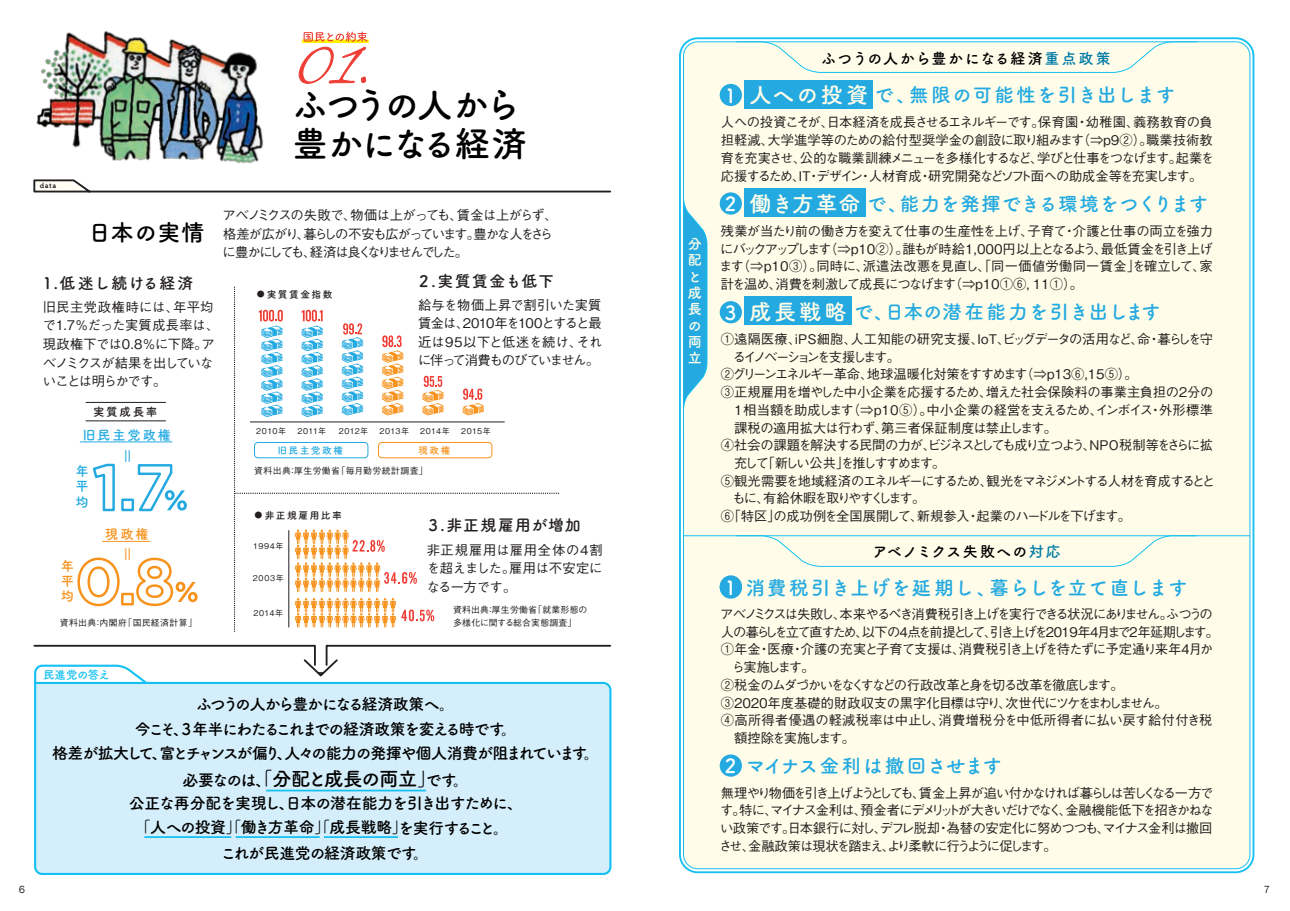
<style>
.page{position:relative;width:1290px;height:911px;background:#fff}
.page>*{position:absolute;margin:0;border:0;box-sizing:border-box;transform-origin:0 0}
.t1{font:35.38px/39px "Tsuku A Rd Gothic Std B";letter-spacing:-.085em;color:#000}
.t2{font:23px "Tsuku A Rd Gothic Std B";letter-spacing:.015em;color:#000}
.t3{font:19.5px "Tsuku A Rd Gothic Std B";letter-spacing:.02em;color:#24aae1}
.t4{font:19.5px "Tsuku A Rd Gothic Std B";color:#24aae1}
.t5{font:19.5px "Tsuku A Rd Gothic Std B";letter-spacing:.045em;color:#24aae1}
.t6{font:19.5px "Tsuku A Rd Gothic Std B";letter-spacing:.04em;color:#24aae1}
.t7{font:19.5px "Tsuku A Rd Gothic Std B";letter-spacing:-.075em;color:#000}
.t8{font:19.5px "Tsuku A Rd Gothic Std B";color:#fff}
.t9{font:18.25px "Tsuku A Rd Gothic Std B";color:#f7931d}
.t10{font:18.25px "Tsuku A Rd Gothic Std B";color:#24aae1}
.t11{font:16px/24.8px "Tsuku A Rd Gothic Std B";letter-spacing:-.115em;color:#000;text-align:center}
.t12{font:16px/23.9px "Tsuku A Rd Gothic Std B";letter-spacing:-.055em;color:#000;text-align:center}
.t13{font:16px "Tsuku A Rd Gothic Std B";letter-spacing:.07em;color:#231f20}
.t14{font:16px "Tsuku A Rd Gothic Std B";letter-spacing:-.035em;color:#000}
.t15{font:15px "Tsuku A Rd Gothic Std B";letter-spacing:.07em;color:#000}
.t16{font:14.12px/16.2px "Tsuku A Rd Gothic Std B";color:#fffde9}
.t17{font:500 13.25px/17.8px "Gothic BBB Pro";letter-spacing:-.08em;color:#231f20;text-align:justify}
.t18{font:500 13.25px/17.8px "Gothic BBB Pro";letter-spacing:-.105em;color:#231f20}
.t19{font:500 13.25px/18.6px "Gothic BBB Pro";letter-spacing:-.115em;color:#231f20}
.t20{font:500 13.25px/18.6px "Gothic BBB Pro";letter-spacing:-.03em;color:#231f20}
.t21{font:13.25px/15.2px "Tsuku A Rd Gothic Std B";letter-spacing:.135em;color:#24aae1;text-align:justify}
.t22{font:13.25px/15.2px "Tsuku A Rd Gothic Std B";color:#f7931d;text-align:justify}
.t23{font:11.5px "Tsuku A Rd Gothic Std B";letter-spacing:-.05em;color:#15c0f2}
.t24{font:11.5px "Tsuku A Rd Gothic Std B";letter-spacing:.14em;color:#231f20}
.t25{font:10.62px "Franklin Gothic";color:#231f20}
.t26{font:9.75px "Tsuku A Rd Gothic Std B";letter-spacing:.15em;color:#231f20}
.t27{font:9.75px "Tsuku A Rd Gothic Std B";letter-spacing:.15em;color:#24aae1}
.t28{font:9.75px "Tsuku A Rd Gothic Std B";color:#f7931d}
.t29{font:500 8.88px "Gothic BBB Pro";letter-spacing:.025em;color:#231f20}
.t30{font:500 8.88px "Gothic BBB Pro";letter-spacing:.05em;color:#231f20}
.t31{font:500 8.88px "Gothic BBB Pro";letter-spacing:.045em;color:#231f20}
.t32{font:500 8px "Gothic BBB Pro";letter-spacing:.08em;color:#231f20}
.t33{font:7.12px "Tsuku A Rd Gothic Std B";color:#000}
.s1{color:#007cb6}
.s2{font-size:22.12px;color:#fffde9}
.s3{font-size:8px}
.s4{color:#fff}
.s5{font-size:16px}
</style>
<div class="page">
<div style="left:683px;top:42px;width:567px;height:826px;background:#fffde9;border-radius:14px"></div>
<svg style="left:736px;top:41px;width:462px;height:32px"></svg>
<div style="left:720px;top:754px;width:22px;height:22px;background:#24aae1;border-radius:50%"></div>
<svg style="left:33px;top:187px;width:579px;height:6px"></svg>
<hr style="left:86px;top:420px;width:80px;height:1px;background:#231f20">
<hr style="left:86px;top:402px;width:80px;height:1px;background:#231f20">
<hr style="left:102px;top:541px;width:48px;height:1px;background:#f7931d">
<hr style="left:80px;top:442px;width:92px;height:1px;background:#24aae1">
<hr style="left:683px;top:535px;width:567px;height:1px;background:#15c0f2">
<svg style="left:736px;top:535px;width:462px;height:32px"></svg>
<div style="left:34px;top:686px;width:578px;height:189px;background:#d4effb"></div>
<svg style="left:33px;top:644px;width:579px;height:42px"></svg>
<hr style="left:266px;top:789px;width:160px;height:2px;background:#15c0f2">
<div style="left:720px;top:84px;width:22px;height:22px;background:#24aae1;border-radius:50%"></div>
<div style="left:720px;top:192px;width:22px;height:23px;background:#24aae1;border-radius:50%"></div>
<div style="left:720px;top:301px;width:22px;height:22px;background:#24aae1;border-radius:50%"></div>
<hr style="left:144px;top:836px;width:87px;height:2px;background:#15c0f2">
<hr style="left:236px;top:836px;width:84px;height:2px;background:#15c0f2">
<hr style="left:324px;top:836px;width:74px;height:2px;background:#15c0f2">
<div style="left:744px;top:80px;width:128px;height:29px;background:#24aae1"></div>
<div style="left:744px;top:189px;width:121px;height:28px;background:#24aae1"></div>
<div style="left:744px;top:297px;width:108px;height:28px;background:#24aae1"></div>
<svg style="left:720px;top:575px;width:22px;height:22px"></svg>
<div style="left:720px;top:576px;width:22px;height:22px;background:#24aae1;border-radius:50%"></div>
<svg style="left:683px;top:179px;width:25px;height:249px"></svg>
<hr style="left:302px;top:40px;width:67px;height:3px;background:#fff101">
<svg style="left:304px;top:32px;width:63px;height:52px"></svg>
<img style="left:33px;top:31px;width:271px;height:156px">
<svg style="left:77px;top:557px;width:43px;height:50px"></svg>
<div style="left:121px;top:593px;width:13px;height:12px;border:2px solid #f7931d"></div>
<svg style="left:136px;top:557px;width:62px;height:50px"></svg>
<svg style="left:92px;top:463px;width:23px;height:49px"></svg>
<div style="left:121px;top:498px;width:13px;height:13px;border:2px solid #24aae1"></div>
<svg style="left:137px;top:464px;width:50px;height:48px"></svg>
<svg style="left:234px;top:287px;width:325px;height:345px"></svg>
<p class="t33" style="left:40px;top:180px;width:18px">data</p>
<h1 class="t1" style="left:293px;top:83px;width:236px">ふつうの人から豊かになる経済</h1>
<h3 class="t8" style="left:725px;top:80px;width:13px">1</h3>
<p class="t15" style="left:822px;top:47px;width:290px">ふつうの人から豊かになる経済<span class="s1">重点政策</span></p>
<h3 class="t6" style="left:749px;top:80px;width:427px"><span class="s2">人への投資</span>で、無限の可能性を引き出します</h3>
<p class="t17" style="left:721px;top:112px;width:495px">人への投資こそが、日本経済を成長させるエネルギーです。保育園・幼稚園、義務教育の負担軽減、大学進学等のための給付型奨学金の創設に取り組みます（⇒p９②）。職業技術教育を充実させ、公的な職業訓練メニューを多様化するなど、学びと仕事をつなげます。起業を応援するため、ＩＴ・デザイン・人材育成・研究開発などソフト面への助成金等を充実します。</p>
<h3 class="t4" style="left:749px;top:188px;width:460px"><span class="s2">働き方革命</span>で、能力を発揮できる環境をつくります</h3>
<h3 class="t8" style="left:725px;top:189px;width:13px">2</h3>
<p class="t19" style="left:222px;top:204px;width:337px">アベノミクスの失敗で、物価は上がっても、賃金は上がらず、格差が広がり、暮らしの不安も広がっています。豊かな人をさらに豊かにしても、経済は良くなりませんでした。</p>
<p class="t13" style="left:419px;top:268px;width:136px">2.実質賃金も低下</p>
<p class="t17" style="left:418px;top:294px;width:186px;line-height:18.6px">給与を物価上昇で割引いた実質賃金は、2010年を100とすると最近は95以下と低迷を続け、それに伴って消費ものびていません。</p>
<h2 class="t2" style="left:88px;top:214px;width:118px">日本の実情</h2>
<p class="t17" style="left:719px;top:220px;width:495px">残業が当たり前の働き方を変えて仕事の生産性を上げ、子育て・介護と仕事の両立を強力にバックアップします（⇒p１０②）。誰もが時給１,０００円以上となるよう、最低賃金を引き上げます（⇒p１０③）。同時に、派遣法改悪を見直し、「同一価値労働同一賃金」を確立して、家計を温め、消費を刺激して成長につなげます（⇒p１０①⑥，１１①）。</p>
<p class="t16" style="left:688px;top:235px;width:15px">分配と成長の両立</p>
<p class="t13" style="left:43px;top:270px;width:152px">1.低迷し続ける経済</p>
<p class="t26" style="left:257px;top:286px;width:77px"><span class="s3">●</span>実質賃金指数</p>
<p class="t20" style="left:43px;top:296px;width:178px">旧民主党政権時には、年平均で1.7％だった実質成長率は、現政権下では0.8％に下降。アベノミクスが結果を出していないことは明らかです。</p>
<h3 class="t3" style="left:749px;top:296px;width:413px"><span class="s2">成長戦略</span>で、日本の潜在能力を引き出します</h3>
<h3 class="t8" style="left:725px;top:297px;width:13px">3</h3>
<p class="t18" style="left:721px;top:328px;width:496px">①遠隔医療、ⅰＰＳ細胞、人工知能の研究支援、IoT、ビッグデータの活用など、命・暮らしを守　るイノベーションを支援します。<br>②グリーンエネルギー革命、地球温暖化対策をすすめます（⇒p13⑥,15⑤）。<br>③正規雇用を増やした中小企業を応援するため、増えた社会保険料の事業主負担の２分の　１相当額を助成します（⇒p１０⑤）。中小企業の経営を支えるため、インボイス・外形標準　課税の適用拡大は行わず、第三者保証制度は禁止します。<br>④社会の課題を解決する民間の力が、ビジネスとしても成り立つよう、ＮＰＯ税制等をさらに拡　充して「新しい公共」を推しすすめます。<br>⑤観光需要を地域経済のエネルギーにするため、観光をマネジメントする人材を育成するとと　もに、有給休暇を取りやすくします。<br>⑥「特区」の成功例を全国展開して、新規参入・起業のハードルを下げます。</p>
<p class="t24" style="left:93px;top:402px;width:66px">実質成長率</p>
<p class="t32" style="left:256px;top:425px;width:31px">2010年</p>
<p class="t32" style="left:297px;top:425px;width:30px">2011年</p>
<p class="t32" style="left:339px;top:425px;width:31px">2012年</p>
<p class="t32" style="left:379px;top:425px;width:31px">2013年</p>
<p class="t32" style="left:420px;top:425px;width:31px">2014年</p>
<p class="t32" style="left:461px;top:425px;width:31px">2015年</p>
<p class="t27" style="left:278px;top:442px;width:67px">旧民主党政権</p>
<p class="t30" style="left:254px;top:463px;width:175px">資料出典：厚生労働省「毎月勤労統計調査」</p>
<p class="t21" style="left:83px;top:426px;width:90px">旧民主党政権</p>
<p class="t21" style="left:76px;top:463px;width:14px">年平均</p>
<p class="t28" style="left:418px;top:442px;width:34px">現政権</p>
<h3 class="t10" style="left:118px;top:441px;width:13px">＝</h3>
<p class="t26" style="left:255px;top:507px;width:89px"><span class="s3">●</span> 非正規雇用比率</p>
<p class="t13" style="left:428px;top:512px;width:154px">3.非正規雇用が増加</p>
<p class="t17" style="left:427px;top:538px;width:177px;line-height:18.6px">非正規雇用は雇用全体の4割を超えました。雇用は不安定になる一方です。</p>
<p class="t22" style="left:105px;top:525px;width:46px">現政権</p>
<h3 class="t9" style="left:118px;top:540px;width:13px">＝</h3>
<p class="t32" style="left:253px;top:539px;width:32px">1994年</p>
<p class="t15" style="left:872px;top:540px;width:190px">アベノミクス失敗への<span class="s1">対応</span></p>
<p class="t22" style="left:61px;top:557px;width:14px">年平均</p>
<p class="t32" style="left:253px;top:572px;width:32px">2003年</p>
<h3 class="t5" style="left:725px;top:572px;width:464px"><span class="s4">1</span> 消費税引き上げを延期し、暮らしを立て直します</h3>
<p class="t17" style="left:720px;top:603px;width:500px;text-align:left">アベノミクスは失敗し、本来やるべき消費税引き上げを実行できる状況にありません。ふつうの人の暮らしを立て直すため、以下の4点を前提として、引き上げを2019年4月まで２年延期します。①年金・医療・介護の充実と子育て支援は、消費税引き上げを待たずに予定通り来年４月か　ら実施します。<br>②税金のムダづかいをなくすなどの行政改革と身を切る改革を徹底します。<br>③２０２０年度基礎的財政収支の黒字化目標は守り、次世代にツケをまわしません。<br>④高所得者優遇の軽減税率は中止し、消費増税分を中低所得者に払い戻す給付付き税　額控除を実施します。</p>
<p class="t29" style="left:453px;top:603px;width:136px">資料出典：厚生労働省「就業形態の</p>
<p class="t32" style="left:253px;top:606px;width:31px">2014年</p>
<p class="t31" style="left:60px;top:615px;width:139px">資料出典：内閣府「国民経済計算」</p>
<p class="t29" style="left:453px;top:615px;width:125px">多様化に関する総合実態調査」</p>
<p class="t23" style="left:43px;top:665px;width:68px">民進党の答え</p>
<p class="t11" style="left:52px;top:690px;width:549px">ふつうの人から豊かになる経済政策へ。<br>今こそ、３年半にわたるこれまでの経済政策を変える時です。<br>格差が拡大して、富とチャンスが偏り、人々の能力の発揮や個人消費が阻まれています。</p>
<h3 class="t7" style="left:183px;top:764px;width:288px"><span class="s5">必要なのは、</span>「分配と成長の両立」<span class="s5">です。</span></h3>
<p class="t12" style="left:129px;top:790px;width:396px">公正な再分配を実現し、日本の潜在能力を引き出すために、「人への投資」「働き方革命」「成長戦略」を実行すること。</p>
<p class="t14" style="left:221px;top:840px;width:210px">これが民進党の経済政策です。</p>
<h3 class="t3" style="left:746px;top:751px;width:258px">マイナス金利は撤回させます</h3>
<p class="t17" style="left:719px;top:782px;width:496px">無理やり物価を引き上げようとしても、賃金上昇が追い付かなければ暮らしは苦しくなる一方です。特に、マイナス金利は、預金者にデメリットが大きいだけでなく、金融機能低下を招きかねない政策です。日本銀行に対し、デフレ脱却・為替の安定化に努めつつも、マイナス金利は撤回させ、金融政策は現状を踏まえ、より柔軟に行うように促します。</p>
<h3 class="t8" style="left:725px;top:751px;width:13px">2</h3>
<p class="t25" style="left:19px;top:883px;width:8px">6</p>
<p class="t25" style="left:1264px;top:883px;width:8px">7</p>
</div>
